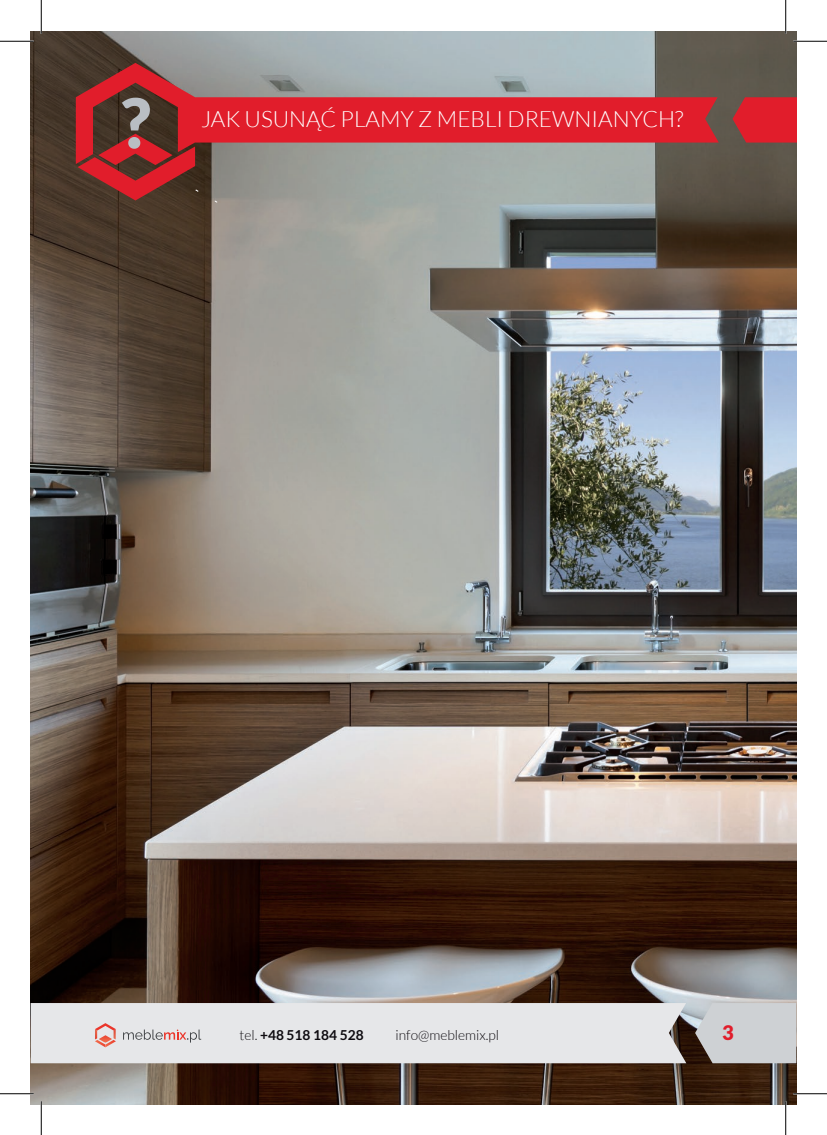
<style>
.page{position:relative;width:827px;height:1135px;background:#fff}
.page>*{position:absolute;margin:0;border:0;box-sizing:border-box;transform-origin:0 0}
.t1{font:900 68.75px "Lato";color:#b9bec3}
.t2{font:300 22.5px "Lato";color:#fff}
.t3{font:900 20px "Lato";color:#e11d2b}
.t4{font:700 13.75px "Lato";color:#0e0b10}
.t5{font:300 13.75px "Lato";color:#0e0b10}
.s1{font-weight:300}
</style>
<div class="page">
<img style="left:31px;top:32px;width:765px;height:1072px">
<div style="left:31px;top:1003px;width:655px;height:60px;background:#e6e7e9"></div>
<svg style="left:695px;top:1003px;width:101px;height:60px;background:#c6c8ca"></svg>
<svg style="left:123px;top:1029px;width:78px;height:13px"></svg>
<svg style="left:95px;top:1023px;width:21px;height:24px"></svg>
<svg style="left:78px;top:164px;width:121px;height:36px;background:#862b28"></svg>
<svg style="left:76px;top:63px;width:642px;height:101px;background:#b15b5f"></svg>
<svg style="left:732px;top:97px;width:64px;height:46px;background:#d0242f"></svg>
<hr style="left:0;top:40px;width:34px;height:2px;background:#fff">
<hr style="left:793px;top:40px;width:34px;height:2px;background:#fff">
<hr style="left:40px;top:0;width:2px;height:34px;background:#fff">
<hr style="left:40px;top:1101px;width:2px;height:34px;background:#fff">
<hr style="left:0;top:41px;width:34px;height:1px;background:#000">
<hr style="left:793px;top:41px;width:34px;height:1px;background:#000">
<hr style="left:0;top:1093px;width:34px;height:1px;background:#000">
<hr style="left:793px;top:1093px;width:34px;height:1px;background:#000">
<hr style="left:41px;top:0;width:1px;height:34px;background:#000">
<hr style="left:41px;top:1101px;width:1px;height:34px;background:#000">
<hr style="left:785px;top:0;width:1px;height:34px;background:#000">
<hr style="left:785px;top:1101px;width:1px;height:34px;background:#000">
<h1 class="t1" style="left:121px;top:83px;width:32px">?</h1>
<p class="t2" style="left:201px;top:107px;width:484px">JAK USUNĄĆ PLAMY Z MEBLI DREWNIANYCH?</p>
<p class="t4" style="left:239px;top:1027px;width:126px"><span class="s1">tel.</span> +48 518 184 528</p>
<p class="t5" style="left:395px;top:1027px;width:105px">info@meblemix.pl</p>
<p class="t3" style="left:722px;top:1021px;width:13px">3</p>
</div>
